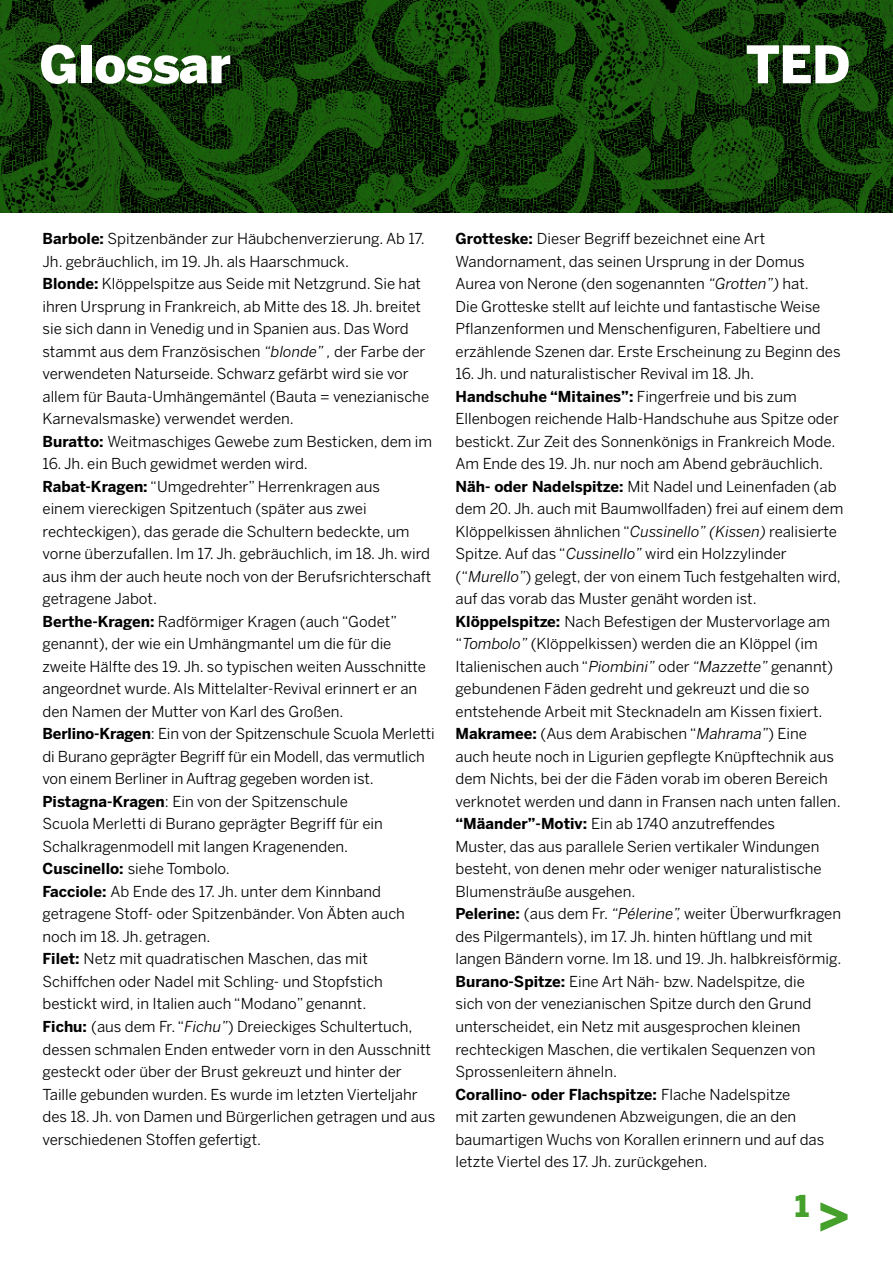
<style>
.page{position:relative;width:893px;height:1263px;background:#fff}
.page>*{position:absolute;margin:0;border:0;box-sizing:border-box;transform-origin:0 0}
.t1{font:900 51.3px "Benton Sans";letter-spacing:-.01em;color:#fff}
.t2{font:900 29.85px "Benton Sans";color:#45a12b}
.t3{font:15px/22.5px "Benton Sans";color:#000}
.s1{font-weight:700}
.s2{font-style:italic}
.s3{font-size:51.3px}
</style>
<div class="page">
<img style="left:0;top:0;width:893px;height:213px">
<h1 class="t1" style="left:39px;top:34px;width:193px">Glossar</h1>
<h1 class="t1" style="left:746px;top:34px;width:106px">TED</h1>
<p class="t3" style="left:43px;top:227px;width:391px"><span class="s1">Barbole:</span> Spitzenbänder zur Häubchenverzierung. Ab 17.<br>Jh. gebräuchlich, im 19. Jh. als Haarschmuck.<br><span class="s1">Blonde:</span> Klöppelspitze aus Seide mit Netzgrund. Sie hat ihren Ursprung in Frankreich, ab Mitte des 18. Jh. breitet sie sich dann in Venedig und in Spanien aus. Das Word stammt aus dem Französischen <span class="s2">“blonde” ,</span> der Farbe der verwendeten Naturseide. Schwarz gefärbt wird sie vor allem für Bauta-Umhängemäntel (Bauta = venezianische Karnevalsmaske) verwendet werden.<br><span class="s1">Buratto:</span> Weitmaschiges Gewebe zum Besticken, dem im</p>
<p class="t3" style="left:43px;top:452px;width:394px">16. Jh. ein Buch gewidmet werden wird.<br><span class="s1">Rabat-Kragen:</span> “Umgedrehter” Herrenkragen aus<br>einem viereckigen Spitzentuch (später aus zwei rechteckigen), das gerade die Schultern bedeckte, um vorne überzufallen. Im 17. Jh. gebräuchlich, im 18. Jh. wird aus ihm der auch heute noch von der Berufsrichterschaft getragene Jabot.<br><span class="s1">Berthe-Kragen:</span> Radförmiger Kragen (auch “Godet” genannt), der wie ein Umhängmantel um die für die zweite Hälfte des 19. Jh. so typischen weiten Ausschnitte angeordnet wurde. Als Mittelalter-Revival erinnert er an den Namen der Mutter von Karl des Großen.<br><span class="s1">Berlino-Kragen</span>: Ein von der Spitzenschule Scuola Merletti di Burano geprägter Begriff für ein Modell, das vermutlich von einem Berliner in Auftrag gegeben worden ist.<br><span class="s1">Pistagna-Kragen</span>: Ein von der Spitzenschule<br>Scuola Merletti di Burano geprägter Begriff für ein Schalkragenmodell mit langen Kragenenden.<br><span class="s1">Cuscinello:</span> siehe Tombolo.<br><span class="s1">Facciole:</span> Ab Ende des 17. Jh. unter dem Kinnband getragene Stoff- oder Spitzenbänder. Von Äbten auch noch im 18. Jh. getragen.<br><span class="s1">Filet:</span> Netz mit quadratischen Maschen, das mit Schiffchen oder Nadel mit Schling- und Stopfstich bestickt wird, in Italien auch “Modano” genannt.<br><span class="s1">Fichu:</span> (aus dem Fr. “<span class="s2">Fichu”</span>) Dreieckiges Schultertuch, dessen schmalen Enden entweder vorn in den Ausschnitt gesteckt oder über der Brust gekreuzt und hinter der Taille gebunden wurden. Es wurde im letzten Vierteljahr des 18. Jh. von Damen und Bürgerlichen getragen und aus verschiedenen Stoffen gefertigt.</p>
<p class="t3" style="left:455px;top:227px;width:387px"><span class="s1">Grotteske:</span> Dieser Begriff bezeichnet eine Art Wandornament, das seinen Ursprung in der Domus Aurea von Nerone (den sogenannten <span class="s2">“Grotten”)</span> hat.<br>Die Grotteske stellt auf leichte und fantastische Weise Pflanzenformen und Menschenfiguren, Fabeltiere und erzählende Szenen dar. Erste Erscheinung zu Beginn des</p>
<p class="t3" style="left:455px;top:362px;width:389px">16. Jh. und naturalistischer Revival im 18. Jh.<br><span class="s1">Handschuhe “Mitaines”:</span> Fingerfreie und bis zum Ellenbogen reichende Halb-Handschuhe aus Spitze oder bestickt. Zur Zeit des Sonnenkönigs in Frankreich Mode.<br>Am Ende des 19. Jh. nur noch am Abend gebräuchlich.<br><span class="s1">Näh- oder Nadelspitze:</span> Mit Nadel und Leinenfaden (ab dem 20. Jh. auch mit Baumwollfaden) frei auf einem dem Klöppelkissen ähnlichen “<span class="s2">Cussinello” (Kissen)</span> realisierte Spitze. Auf das “<span class="s2">Cussinello”</span> wird ein Holzzylinder (“<span class="s2">Murello”</span>) gelegt, der von einem Tuch festgehalten wird, auf das vorab das Muster genäht worden ist.<br><span class="s1">Klöppelspitze:</span> Nach Befestigen der Mustervorlage am “<span class="s2">Tombolo”</span> (Klöppelkissen) werden die an Klöppel (im Italienischen auch “<span class="s2">Piombini”</span> oder <span class="s2">“Mazzette”</span> genannt) gebundenen Fäden gedreht und gekreuzt und die so entstehende Arbeit mit Stecknadeln am Kissen fixiert.<br><span class="s1">Makramee:</span> (Aus dem Arabischen “<span class="s2">Mahrama”</span>) Eine auch heute noch in Ligurien gepflegte Knüpftechnik aus dem Nichts, bei der die Fäden vorab im oberen Bereich verknotet werden und dann in Fransen nach unten fallen. <span class="s1">“Mäander”-Motiv:</span> Ein ab 1740 anzutreffendes<br>Muster, das aus parallele Serien vertikaler Windungen besteht, von denen mehr oder weniger naturalistische Blumensträuße ausgehen.<br><span class="s1">Pelerine:</span> (aus dem Fr. <span class="s2">“Pélerine”,</span> weiter Überwurfkragen des Pilgermantels), im 17. Jh. hinten hüftlang und mit langen Bändern vorne. Im 18. und 19. Jh. halbkreisförmig.<br><span class="s1">Burano-Spitze:</span> Eine Art Näh- bzw. Nadelspitze, die<br>sich von der venezianischen Spitze durch den Grund unterscheidet, ein Netz mit ausgesprochen kleinen rechteckigen Maschen, die vertikalen Sequenzen von Sprossenleitern ähneln.<br><span class="s1">Corallino- oder Flachspitze:</span> Flache Nadelspitze<br>mit zarten gewundenen Abzweigungen, die an den baumartigen Wuchs von Korallen erinnern und auf das letzte Viertel des 17. Jh. zurückgehen.</p>
<h2 class="t2" style="left:795px;top:1188px;width:57px">1 <span class="s3">&gt;</span></h2>
</div>
